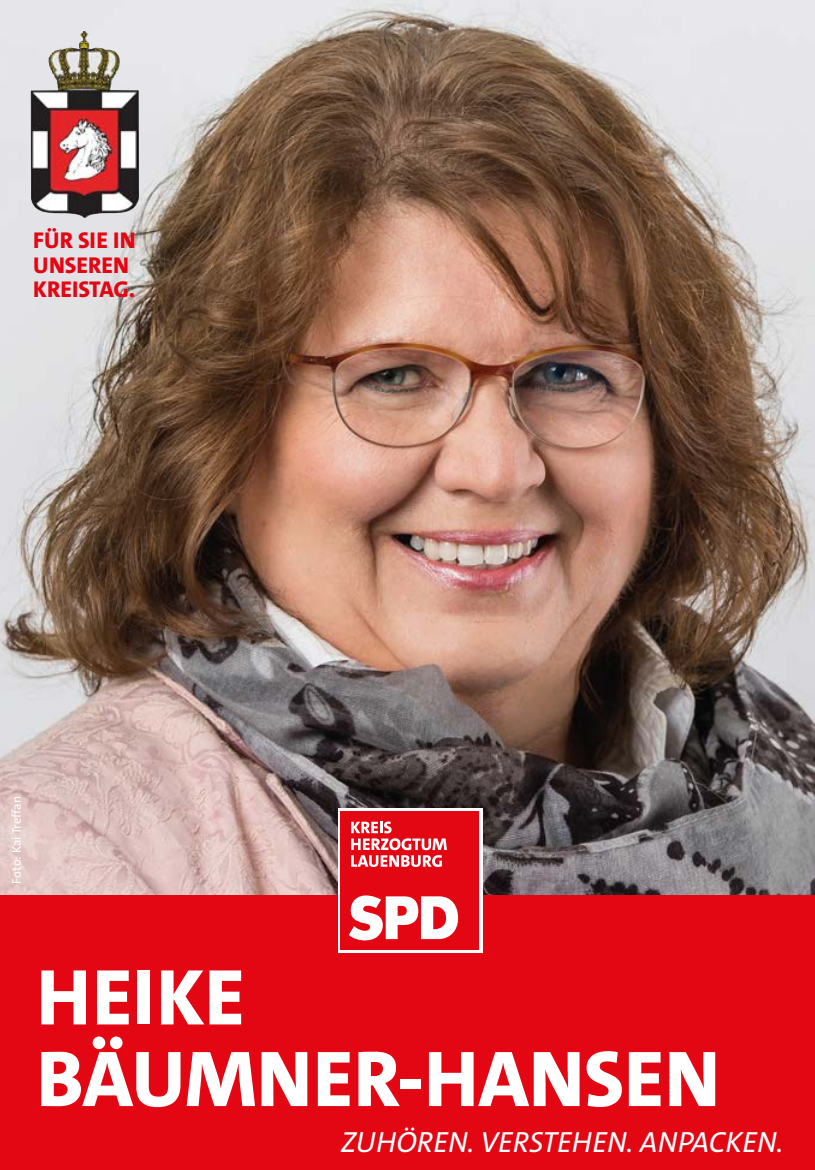
<style>
.page{position:relative;width:815px;height:1170px;background:#fff}
.page>*{position:absolute;margin:0;border:0;box-sizing:border-box;transform-origin:0 0}
.t1{font:800 80px/81.5px "SPD The Sans Versal";color:#fff}
.t2{font:italic 29.25px "SPD The Sans Versal";color:#fff}
.t3{font:800 23px/24.8px "SPD The Sans Versal";color:#e30613}
.t4{font:12.5px "SPD The Sans";letter-spacing:-.005em;color:#fff}
</style>
<div class="page">
<img style="left:0;top:0;width:815px;height:895px">
<div style="left:0;top:895px;width:815px;height:274px;background:#e30613"></div>
<svg style="left:338px;top:808px;width:144px;height:144px"></svg>
<div style="left:341px;top:811px;width:138px;height:138px;background:#e30613"></div>
<svg style="left:349px;top:895px;width:109px;height:45px"></svg>
<svg style="left:351px;top:821px;width:96px;height:45px"></svg>
<img style="left:31px;top:31px;width:108px;height:187px">
<p class="t3" style="left:33px;top:228px;width:104px">FÜR SIE IN<br>UNSEREN<br>KREISTAG.</p>
<p class="t4" style="left:9px;top:883px;width:89px;rotate:-90deg">Foto: Kai Treffan</p>
<h1 class="t1" style="left:37px;top:957px;width:685px">HEIKE<br>BÄUMNER-HANSEN</h1>
<p class="t2" style="left:341px;top:1122px;width:444px">ZUHÖREN. VERSTEHEN. ANPACKEN.</p>
</div>
